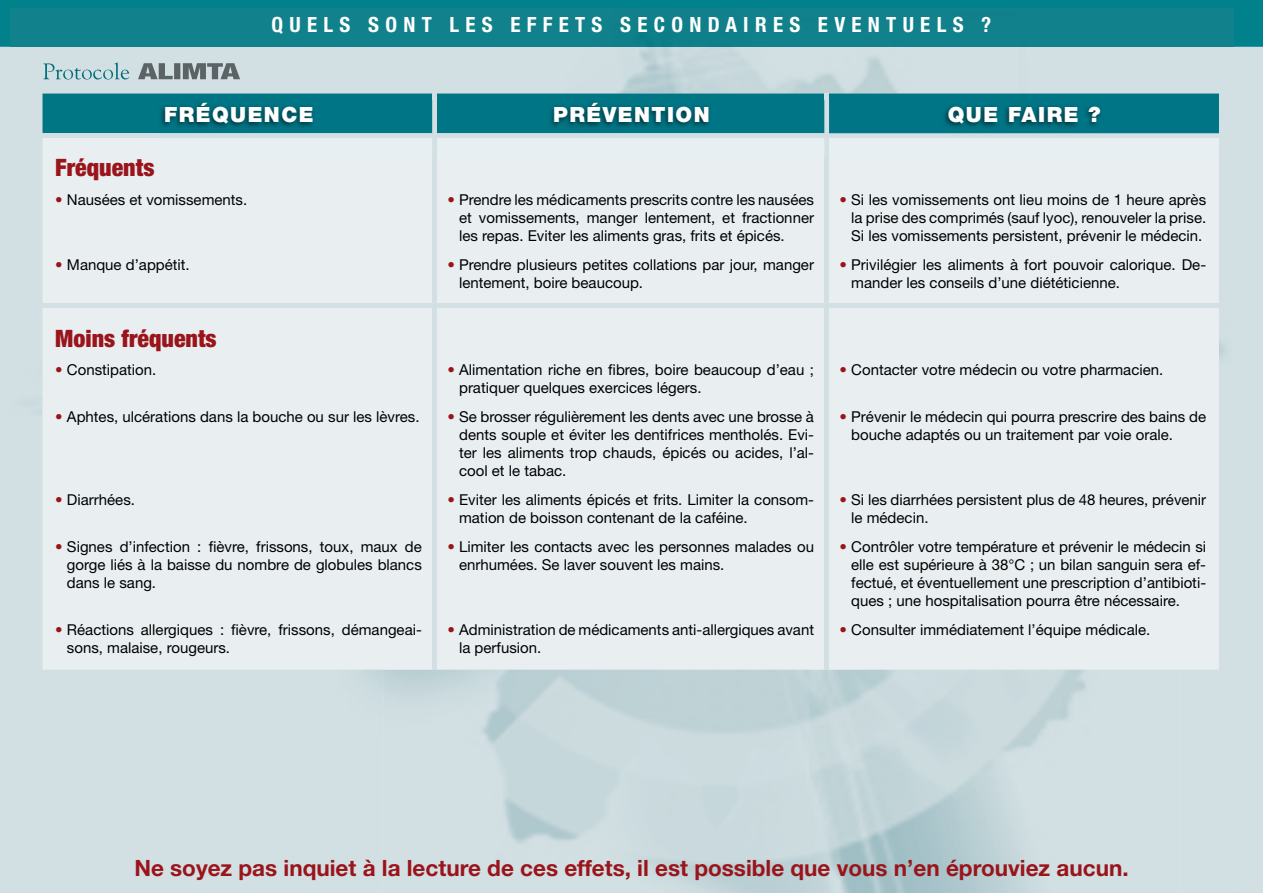
<style>
.page{position:relative;width:1263px;height:893px;background:#d2e0e3}
.page>*{position:absolute;margin:0;border:0;box-sizing:border-box;transform-origin:0 0}
.t1{font:900 condensed 24px "Helvetica Neue";color:#9a141b}
.t2{font:700 22.5px "Helvetica Neue";color:#9a141b}
.t3{font:700 condensed 21px "Helvetica Neue";letter-spacing:.3em;color:#fff}
.t4{font:900 21px "Helvetica Neue";letter-spacing:.07em;color:#fff}
.t5{font:15px/18px "Helvetica Neue";color:#000}
.s1{color:#9a141b}
</style>
<div class="page">
<svg style="left:0;top:0;width:1263px;height:47px;background:#0d808b"></svg>
<div style="left:43px;top:94px;width:1176px;height:39px;background:#007584"></div>
<div style="left:43px;top:138px;width:1176px;height:532px;background:#e9eff1"></div>
<div style="left:432px;top:94px;width:5px;height:39px;background:#d2e0e3"></div>
<div style="left:824px;top:94px;width:5px;height:39px;background:#d2e0e3"></div>
<div style="left:432px;top:138px;width:5px;height:55px;background:#d2e0e3"></div>
<div style="left:824px;top:138px;width:5px;height:55px;background:#d2e0e3"></div>
<div style="left:432px;top:193px;width:5px;height:65px;background:#d2e0e3"></div>
<div style="left:824px;top:193px;width:5px;height:65px;background:#d2e0e3"></div>
<div style="left:432px;top:258px;width:5px;height:46px;background:#d2e0e3"></div>
<div style="left:824px;top:258px;width:5px;height:46px;background:#d2e0e3"></div>
<hr style="left:43px;top:304px;width:392px;height:4px;background:#d2e0e3">
<div style="left:432px;top:308px;width:5px;height:56px;background:#d2e0e3"></div>
<hr style="left:435px;top:304px;width:392px;height:4px;background:#d2e0e3">
<div style="left:824px;top:308px;width:5px;height:56px;background:#d2e0e3"></div>
<hr style="left:827px;top:304px;width:392px;height:4px;background:#d2e0e3">
<div style="left:432px;top:364px;width:5px;height:46px;background:#d2e0e3"></div>
<div style="left:432px;top:410px;width:5px;height:83px;background:#d2e0e3"></div>
<div style="left:432px;top:493px;width:5px;height:47px;background:#d2e0e3"></div>
<div style="left:432px;top:540px;width:5px;height:83px;background:#d2e0e3"></div>
<div style="left:432px;top:623px;width:5px;height:47px;background:#d2e0e3"></div>
<div style="left:824px;top:364px;width:5px;height:46px;background:#d2e0e3"></div>
<div style="left:824px;top:410px;width:5px;height:83px;background:#d2e0e3"></div>
<div style="left:824px;top:493px;width:5px;height:47px;background:#d2e0e3"></div>
<div style="left:824px;top:540px;width:5px;height:83px;background:#d2e0e3"></div>
<div style="left:824px;top:623px;width:5px;height:47px;background:#d2e0e3"></div>
<img style="left:159px;top:100px;width:1060px;height:34px">
<div style="left:829px;top:138px;width:390px;height:20px;background:#e8eff2"></div>
<div style="left:159px;top:138px;width:665px;height:20px;background:#e8eff2"></div>
<img style="left:432px;top:100px;width:5px;height:33px">
<img style="left:432px;top:138px;width:5px;height:20px">
<img style="left:43px;top:62px;width:86px;height:17px">
<img style="left:138px;top:63px;width:102px;height:16px">
<h3 class="t3" style="left:272px;top:12px;width:721px">QUELS SONT LES EFFETS SECONDAIRES EVENTUELS ?</h3>
<h3 class="t4" style="left:164px;top:102px;width:151px">FRÉQUENCE</h3>
<h3 class="t4" style="left:553px;top:102px;width:158px">PRÉVENTION</h3>
<h3 class="t4" style="left:948px;top:102px;width:154px">QUE FAIRE ?</h3>
<h1 class="t1" style="left:55px;top:153px;width:101px">Fréquents</h1>
<p class="t5" style="left:55px;top:190px;width:193px"><span class="s1">•</span> Nausées et vomissements.</p>
<p class="t5" style="left:459px;top:190px;width:356px;text-align:justify;text-indent:-12px"><span class="s1">•</span> Prendre les médicaments prescrits contre les nausées et vomissements, manger lentement, et fractionner les repas. Eviter les aliments gras, frits et épicés.</p>
<p class="t5" style="left:851px;top:190px;width:356px;text-align:justify;text-indent:-12px"><span class="s1">•</span> Si les vomissements ont lieu moins de 1 heure après la prise des comprimés (sauf lyoc), renouveler la prise.<br>Si les vomissements persistent, prévenir le médecin.</p>
<p class="t5" style="left:55px;top:255px;width:136px"><span class="s1">•</span> Manque d’appétit.</p>
<p class="t5" style="left:459px;top:255px;width:356px;text-indent:-12px"><span class="s1">•</span> Prendre plusieurs petites collations par jour, manger lentement, boire beaucoup.</p>
<p class="t5" style="left:851px;top:255px;width:356px;text-indent:-12px"><span class="s1">•</span> Privilégier les aliments à fort pouvoir calorique. De&shy;mander les conseils d’une diététicienne.</p>
<h1 class="t1" style="left:55px;top:323px;width:163px">Moins fréquents</h1>
<p class="t5" style="left:55px;top:361px;width:103px"><span class="s1">•</span> Constipation.</p>
<p class="t5" style="left:459px;top:361px;width:356px;text-indent:-12px"><span class="s1">•</span> Alimentation riche en fibres, boire beaucoup d’eau ; pratiquer quelques exercices légers.</p>
<p class="t5" style="left:839px;top:361px;width:325px"><span class="s1">•</span> Contacter votre médecin ou votre pharmacien.</p>
<p class="t5" style="left:55px;top:408px;width:366px"><span class="s1">•</span> Aphtes, ulcérations dans la bouche ou sur les lèvres.</p>
<p class="t5" style="left:459px;top:408px;width:356px;text-align:justify;text-indent:-12px"><span class="s1">•</span> Se brosser régulièrement les dents avec une brosse à dents souple et éviter les dentifrices mentholés. Evi&shy;ter les aliments trop chauds, épicés ou acides, l’al&shy;cool et le tabac.</p>
<p class="t5" style="left:851px;top:408px;width:356px;text-indent:-12px"><span class="s1">•</span> Prévenir le médecin qui pourra prescrire des bains de bouche adaptés ou un traitement par voie orale.</p>
<p class="t5" style="left:55px;top:490px;width:81px"><span class="s1">•</span> Diarrhées.</p>
<p class="t5" style="left:459px;top:490px;width:356px;text-indent:-12px"><span class="s1">•</span> Eviter les aliments épicés et frits. Limiter la consom&shy;mation de boisson contenant de la caféine.</p>
<p class="t5" style="left:851px;top:490px;width:356px;text-indent:-12px"><span class="s1">•</span> Si les diarrhées persistent plus de 48 heures, prévenir le médecin.</p>
<p class="t5" style="left:67px;top:537px;width:356px;text-align:justify;text-indent:-12px"><span class="s1">•</span> Signes d’infection : fièvre, frissons, toux, maux de gorge liés à la baisse du nombre de globules blancs dans le sang.</p>
<p class="t5" style="left:459px;top:537px;width:356px;text-indent:-12px"><span class="s1">•</span> Limiter les contacts avec les personnes malades ou enrhumées. Se laver souvent les mains.</p>
<p class="t5" style="left:851px;top:537px;width:356px;text-align:justify;text-indent:-12px"><span class="s1">•</span> Contrôler votre température et prévenir le médecin si elle est supérieure à 38°C ; un bilan sanguin sera ef&shy;fectué, et éventuellement une prescription d’antibioti&shy;ques ; une hospitalisation pourra être nécessaire.</p>
<p class="t5" style="left:67px;top:620px;width:356px;text-indent:-12px"><span class="s1">•</span> Réactions allergiques : fièvre, frissons, démangeai&shy;sons, malaise, rougeurs.</p>
<p class="t5" style="left:459px;top:620px;width:356px;text-indent:-12px"><span class="s1">•</span> Administration de médicaments anti-allergiques avant la perfusion.</p>
<p class="t5" style="left:839px;top:620px;width:312px"><span class="s1">•</span> Consulter immédiatement l’équipe médicale.</p>
<h2 class="t2" style="left:134px;top:854px;width:996px">Ne soyez pas inquiet à la lecture de ces effets, il est possible que vous n’en éprouviez aucun.</h2>
</div>
